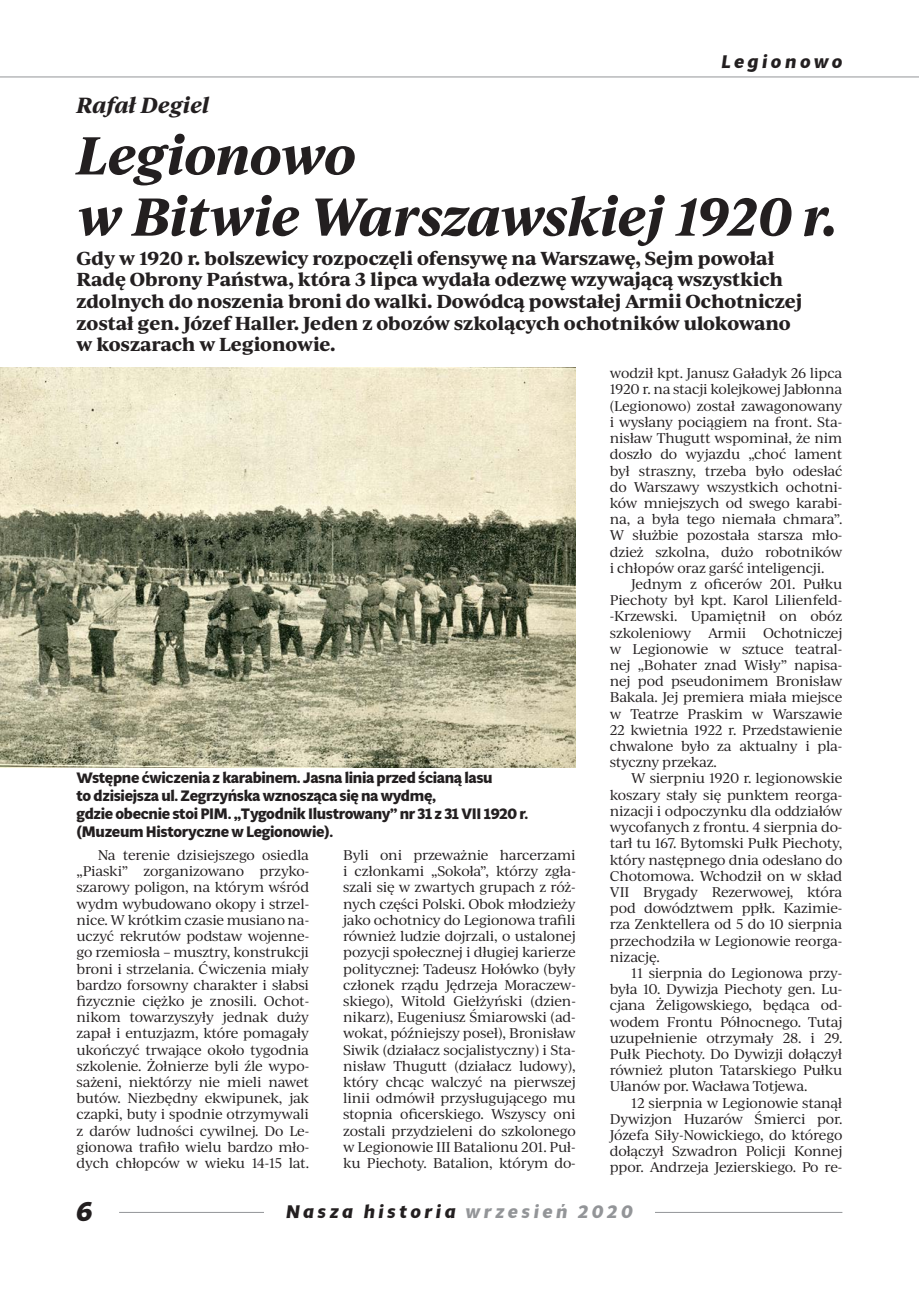
<style>
.page{position:relative;width:919px;height:1289px;background:#fff}
.page>*{position:absolute;margin:0;border:0;box-sizing:border-box;transform-origin:0 0}
.t1{font:italic 700 51px/61.2px "Ivy Journal";letter-spacing:-.025em;color:#231f20}
.t2{font:italic 700 27px "Multi Display";color:#231f20}
.t3{font:italic 700 21px "Ivy Journal";letter-spacing:-.02em;color:#231f20}
.t4{font:700 18px/21.6px "Ivy Journal";letter-spacing:-.01em;color:#231f20}
.t5{font:italic 700 18px "Multi Display";letter-spacing:.2em;color:#231f20}
.t6{font:700 15px/18px "Multi Display";letter-spacing:-.02em;color:#231f20}
.t7{font:13.5px/16.2px "Ivy Journal";letter-spacing:-.02em;color:#231f20;text-align:justify}
.s1{color:#939598}
</style>
<div class="page">
<hr style="left:119px;top:1211px;width:723px;height:1px;background:#939598">
<div style="left:264px;top:1195px;width:390px;height:31px;background:#fff"></div>
<hr style="left:0;top:77px;width:918px;height:1px;background:#939598">
<img style="left:0;top:368px;width:575px;height:399px">
<h3 class="t5" style="left:721px;top:49px;width:122px">Legionowo</h3>
<h3 class="t3" style="left:77px;top:89px;width:134px">Rafał Degiel</h3>
<h1 class="t1" style="left:77px;top:123px;width:763px">Legionowo<br>w Bitwie Warszawskiej 1920 r.</h1>
<p class="t4" style="left:77px;top:246px;width:727px">Gdy w 1920 r. bolszewicy rozpoczęli ofensywę na Warszawę, Sejm powołał Radę Obrony Państwa, która 3 lipca wydała odezwę wzywającą wszystkich zdolnych do noszenia broni do walki. Dowódcą powstałej Armii Ochotniczej został gen. Józef Haller. Jeden z obozów szkolących ochotników ulokowano w koszarach w Legionowie.</p>
<p class="t6" style="left:77px;top:768px;width:453px">Wstępne ćwiczenia z karabinem. Jasna linia przed ścianą lasu<br>to dzisiejsza ul. Zegrzyńska wznosząca się na wydmę,<br>gdzie obecnie stoi PIM. „Tygodnik Ilustrowany” nr 31 z 31 VII 1920 r. (Muzeum Historyczne w Legionowie).</p>
<p class="t7" style="left:77px;top:846px;width:234px;text-indent:21px">Na terenie dzisiejszego osiedla „Piaski” zorganizowano przyko&shy;szarowy poligon, na którym wśród wydm wybudowano okopy i strzel&shy;nice. W krótkim czasie musiano na&shy;uczyć rekrutów podstaw wojenne&shy;go rzemiosła – musztry, konstrukcji broni i strzelania. Ćwiczenia miały bardzo forsowny charakter i słabsi fizycznie ciężko je znosili. Ochot&shy;nikom towarzyszyły jednak duży zapał i entuzjazm, które pomagały ukończyć trwające około tygodnia szkolenie. Żołnierze byli źle wypo&shy;sażeni, niektórzy nie mieli nawet butów. Niezbędny ekwipunek, jak czapki, buty i spodnie otrzymywali z darów ludności cywilnej. Do Le&shy;gionowa trafiło wielu bardzo mło&shy;dych chłopców w wieku 14-15 lat.</p>
<p class="t7" style="left:343px;top:846px;width:234px">Byli oni przeważnie harcerzami i członkami „Sokoła”, którzy zgła&shy;szali się w zwartych grupach z róż&shy;nych części Polski. Obok młodzieży jako ochotnicy do Legionowa trafili również ludzie dojrzali, o ustalonej pozycji społecznej i długiej karierze politycznej: Tadeusz Hołówko (były członek rządu Jędrzeja Moraczew&shy;skiego), Witold Giełżyński (dzien&shy;nikarz), Eugeniusz Śmiarowski (ad&shy;wokat, późniejszy poseł), Bronisław Siwik (działacz socjalistyczny) i Sta&shy;nisław Thugutt (działacz ludowy), który chcąc walczyć na pierwszej linii odmówił przysługującego mu stopnia oficerskiego. Wszyscy oni zostali przydzieleni do szkolonego w Legionowie III Batalionu 201. Puł&shy;ku Piechoty. Batalion, którym do-</p>
<p class="t7" style="left:609px;top:364px;width:234px">wodził kpt. Janusz Gaładyk 26 lipca 1920 r. na stacji kolejkowej Jabłonna (Legionowo) został zawagonowany i wysłany pociągiem na front. Sta&shy;nisław Thugutt wspominał, że nim doszło do wyjazdu „choć lament był straszny, trzeba było odesłać do Warszawy wszystkich ochotni&shy;ków mniejszych od swego karabi&shy;na, a była tego niemała chmara”.<br>W służbie pozostała starsza mło&shy;dzież szkolna, dużo robotników i chłopów oraz garść inteligencji.</p>
<p class="t7" style="left:609px;top:575px;width:234px;text-indent:21px">Jednym z oficerów 201. Pułku Piechoty był kpt. Karol Lilienfeld--Krzewski. Upamiętnił on obóz szkoleniowy Armii Ochotniczej w Legionowie w sztuce teatral&shy;nej „Bohater znad Wisły” napisa&shy;nej pod pseudonimem Bronisław Bakala. Jej premiera miała miejsce w Teatrze Praskim w Warszawie 22 kwietnia 1922 r. Przedstawienie chwalone było za aktualny i pla&shy;styczny przekaz.</p>
<p class="t7" style="left:609px;top:769px;width:234px;text-indent:21px">W sierpniu 1920 r. legionowskie koszary stały się punktem reorga&shy;nizacji i odpoczynku dla oddziałów wycofanych z frontu. 4 sierpnia do&shy;tarł tu 167. Bytomski Pułk Piechoty, który następnego dnia odesłano do Chotomowa. Wchodził on w skład VII Brygady Rezerwowej, która pod dowództwem ppłk. Kazimie&shy;rza Zenktellera od 5 do 10 sierpnia przechodziła w Legionowie reorga&shy;nizację.</p>
<p class="t7" style="left:609px;top:964px;width:234px;text-indent:21px">11 sierpnia do Legionowa przy&shy;była 10. Dywizja Piechoty gen. Lu&shy;cjana Żeligowskiego, będąca od&shy;wodem Frontu Północnego. Tutaj uzupełnienie otrzymały 28. i 29.<br>Pułk Piechoty. Do Dywizji dołączył również pluton Tatarskiego Pułku Ułanów por. Wacława Totjewa.</p>
<p class="t7" style="left:609px;top:1093px;width:234px;text-indent:21px">12 sierpnia w Legionowie stanął Dywizjon Huzarów Śmierci por.<br>Józefa Siły-Nowickiego, do którego dołączył Szwadron Policji Konnej ppor. Andrzeja Jezierskiego. Po re-</p>
<h2 class="t2" style="left:77px;top:1192px;width:18px">6</h2>
<h3 class="t5" style="left:286px;top:1198px;width:348px">Nasza historia <span class="s1">wrzesień 2020</span></h3>
</div>
